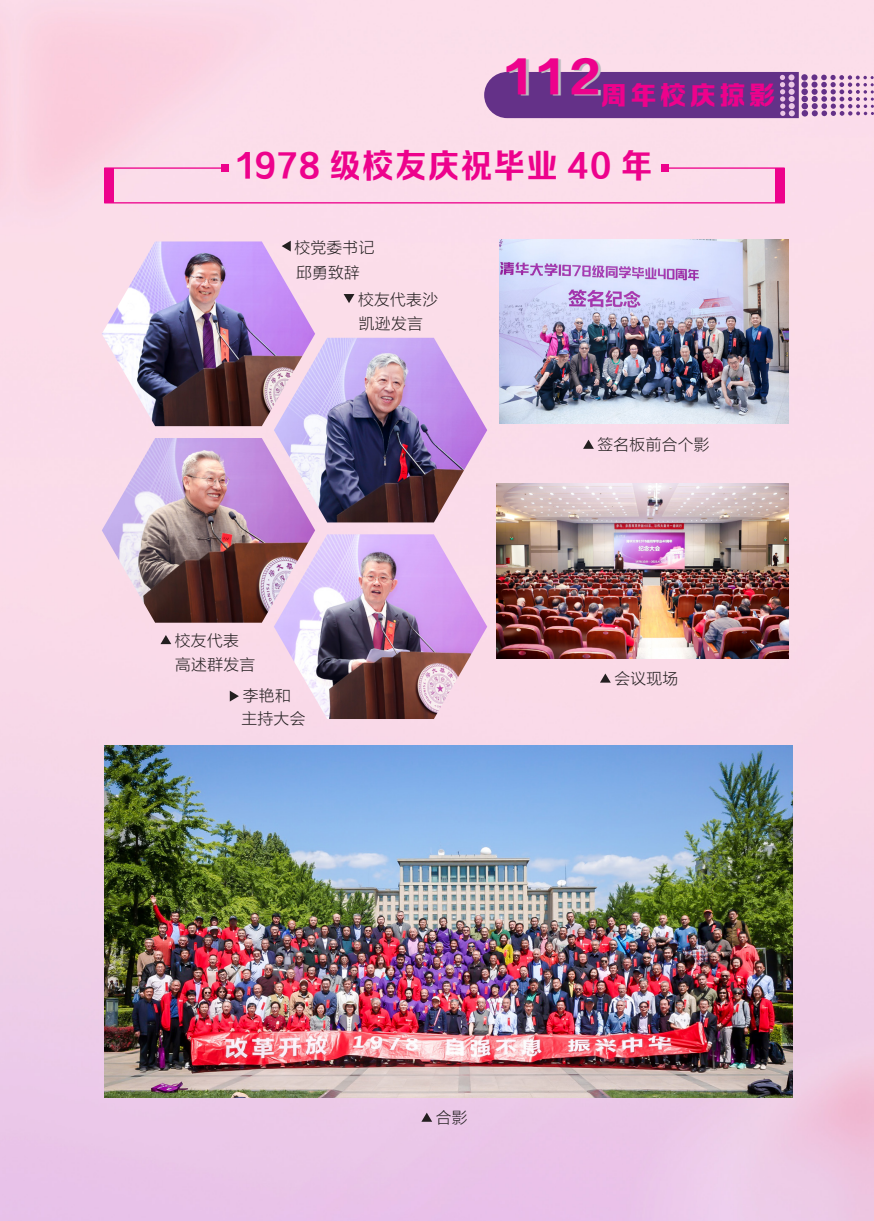
<style>
.page{position:relative;width:874px;height:1221px;background:#fff}
.page>*{position:absolute;margin:0;border:0;box-sizing:border-box;transform-origin:0 0}
.t1{font:44.62px "FZRUIZH DAJW GB1 0";color:#ed028c}
.t2{font:33.25px "FZRUIZH CUJW GB1 0";letter-spacing:.06em;color:#ed028c;scale:.93 1}
.t3{font:25.9px "FZRUIZH DAJW GB1 0";letter-spacing:.14em;color:#ed028c}
.tushuo{font:15.75px "FZLTKHK GBK1 0";letter-spacing:.02em;color:#231f20}
</style>
<div class="page">
<img style="left:0;top:0;width:873px;height:1220px">
<svg style="left:484px;top:72px;width:389px;height:46px;background:#7c4d98"></svg>
<img style="left:104px;top:745px;width:687px;height:352px">
<img style="left:496px;top:484px;width:292px;height:174px">
<img style="left:499px;top:239px;width:289px;height:184px">
<svg style="left:343px;top:294px;width:11px;height:9px"></svg>
<svg style="left:599px;top:673px;width:11px;height:9px"></svg>
<svg style="left:421px;top:1112px;width:11px;height:9px"></svg>
<svg style="left:160px;top:635px;width:11px;height:9px"></svg>
<svg style="left:230px;top:690px;width:9px;height:11px"></svg>
<svg style="left:582px;top:439px;width:11px;height:10px"></svg>
<img style="left:102px;top:241px;width:213px;height:185px">
<img style="left:102px;top:438px;width:213px;height:184px">
<img style="left:274px;top:338px;width:213px;height:184px">
<img style="left:274px;top:534px;width:213px;height:185px">
<svg style="left:104px;top:167px;width:680px;height:37px;background:#fad2e5"></svg>
<div style="left:221px;top:164px;width:8px;height:8px;background:#ed028c"></div>
<div style="left:661px;top:164px;width:8px;height:8px;background:#ed028c"></div>
<div style="left:104px;top:168px;width:10px;height:34px;background:#ed028c"></div>
<div style="left:774px;top:168px;width:10px;height:34px;background:#ed028c"></div>
<p class="t1" style="left:504px;top:54px;width:98px">112</p>
<p class="t3" style="left:600px;top:82px;width:176px">周年校庆掠影</p>
<p class="t2" style="left:237px;top:149px;width:448px">1978 级校友庆祝毕业 40 年</p>
<p class="tushuo" style="left:294px;top:239px;width:82px">校党委书记</p>
<p class="tushuo" style="left:296px;top:263px;width:65px">邱勇致辞</p>
<p class="tushuo" style="left:358px;top:290px;width:82px">校友代表沙</p>
<p class="tushuo" style="left:358px;top:315px;width:65px">凯逊发言</p>
<p class="tushuo" style="left:175px;top:631px;width:65px">校友代表</p>
<p class="tushuo" style="left:175px;top:656px;width:82px">高述群发言</p>
<p class="tushuo" style="left:243px;top:686px;width:49px">李艳和</p>
<p class="tushuo" style="left:241px;top:710px;width:65px">主持大会</p>
<p class="tushuo" style="left:597px;top:436px;width:114px">签名板前合个影</p>
<p class="tushuo" style="left:614px;top:670px;width:65px">会议现场</p>
<p class="tushuo" style="left:435px;top:1109px;width:33px">合影</p>
</div>
